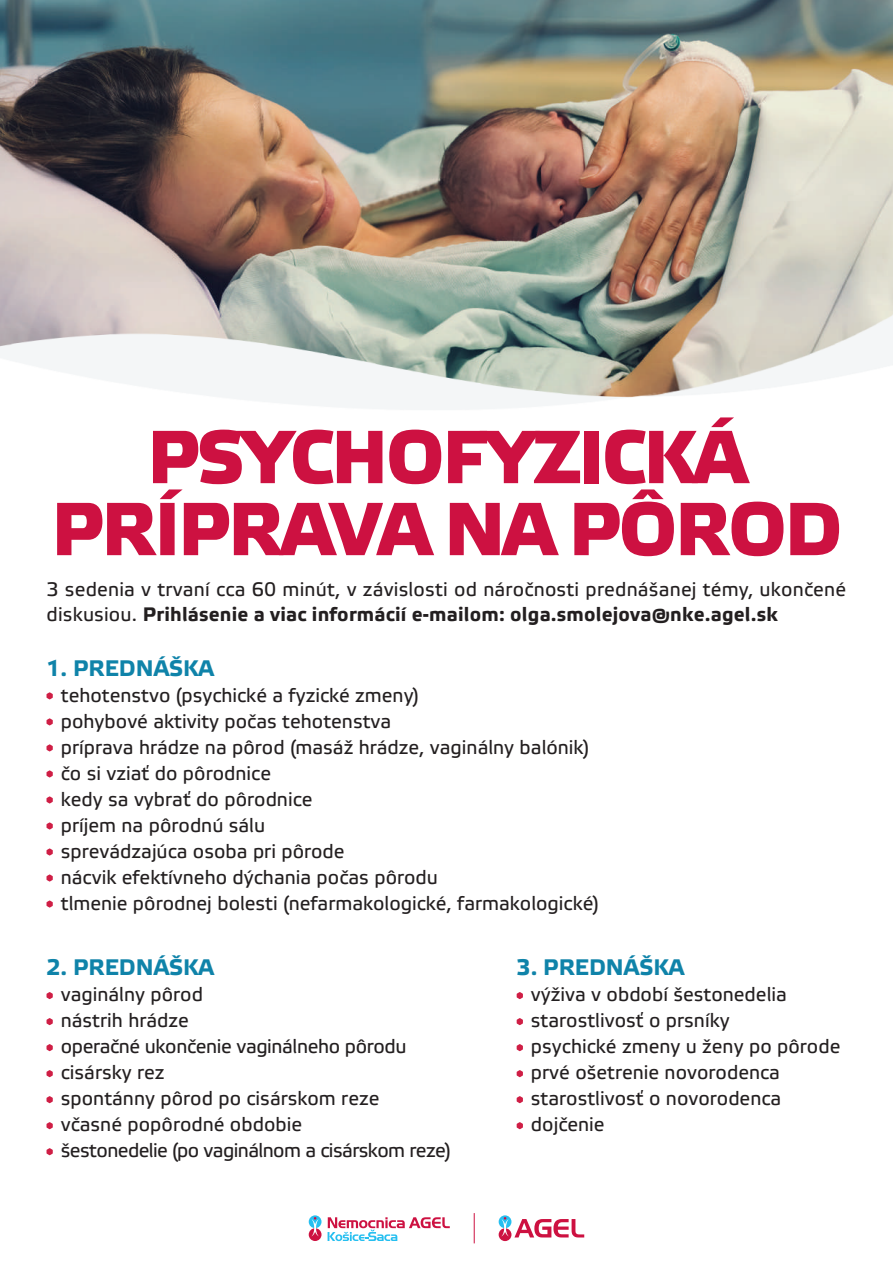
<style>
.page{position:relative;width:893px;height:1263px;background:#fff}
.page>*{position:absolute;margin:0;border:0;box-sizing:border-box;transform-origin:0 0}
.t1{font:700 75px/72px "Elektra Medium Pro";letter-spacing:-.03em;color:#cd1141;text-align:center}
.t2{font:700 22.5px "Elektra Text Pro";color:#0f83a9}
.t3{font:19.5px/25.5px "Elektra Text Pro";color:#231f20}
.t4{font:19.5px "Elektra Text Pro";letter-spacing:-.03em;color:#231f20}
.t5{font:19.5px "Elektra Text Pro";letter-spacing:-.02em;color:#231f20}
.s1{font-weight:700}
</style>
<div class="page">
<img style="left:0;top:0;width:893px;height:297px">
<img style="left:0;top:297px;width:893px;height:113px">
<svg style="left:47px;top:692px;width:6px;height:7px"></svg>
<svg style="left:47px;top:900px;width:6px;height:7px"></svg>
<svg style="left:47px;top:796px;width:6px;height:7px"></svg>
<svg style="left:47px;top:744px;width:6px;height:7px"></svg>
<svg style="left:47px;top:848px;width:6px;height:7px"></svg>
<svg style="left:47px;top:718px;width:6px;height:7px"></svg>
<svg style="left:47px;top:822px;width:6px;height:7px"></svg>
<svg style="left:47px;top:770px;width:6px;height:7px"></svg>
<svg style="left:47px;top:874px;width:6px;height:7px"></svg>
<svg style="left:499px;top:1215px;width:12px;height:13px"></svg>
<div style="left:499px;top:1228px;width:12px;height:13px;background:#cd1141;border-radius:50%"></div>
<svg style="left:501px;top:1217px;width:83px;height:20px"></svg>
<hr style="left:474px;top:1213px;width:1px;height:30px;background:#cd1141">
<svg style="left:328px;top:1217px;width:122px;height:24px"></svg>
<svg style="left:309px;top:1215px;width:12px;height:13px"></svg>
<div style="left:309px;top:1228px;width:12px;height:13px;background:#cd1141;border-radius:50%"></div>
<svg style="left:311px;top:1217px;width:8px;height:19px"></svg>
<svg style="left:47px;top:992px;width:6px;height:7px"></svg>
<svg style="left:47px;top:1096px;width:6px;height:7px"></svg>
<svg style="left:47px;top:1044px;width:6px;height:7px"></svg>
<svg style="left:47px;top:1148px;width:6px;height:7px"></svg>
<svg style="left:47px;top:1018px;width:6px;height:7px"></svg>
<svg style="left:47px;top:1122px;width:6px;height:7px"></svg>
<svg style="left:47px;top:1070px;width:6px;height:7px"></svg>
<svg style="left:517px;top:992px;width:6px;height:7px"></svg>
<svg style="left:517px;top:1096px;width:6px;height:7px"></svg>
<svg style="left:517px;top:1044px;width:6px;height:7px"></svg>
<svg style="left:517px;top:1018px;width:6px;height:7px"></svg>
<svg style="left:517px;top:1122px;width:6px;height:7px"></svg>
<svg style="left:517px;top:1070px;width:6px;height:7px"></svg>
<h1 class="t1" style="left:51px;top:424px;width:792px">PSYCHOFYZICKÁ<br>PRÍPRAVA NA PÔROD</h1>
<p class="t3" style="left:47px;top:577px;width:801px">3 sedenia v trvaní cca 60 minút, v závislosti od náročnosti prednášanej témy, ukončené diskusiou. <span class="s1">Prihlásenie a viac informácií e-mailom: olga.smolejova@nke.agel.sk</span></p>
<p class="t2" style="left:47px;top:655px;width:169px">1. PREDNÁŠKA</p>
<p class="t3" style="left:61px;top:683px;width:360px">tehotenstvo (psychické a fyzické zmeny)</p>
<p class="t3" style="left:61px;top:709px;width:332px">pohybové aktivity počas tehotenstva</p>
<p class="t3" style="left:61px;top:735px;width:530px">príprava hrádze na pôrod (masáž hrádze, vaginálny balónik)</p>
<p class="t3" style="left:61px;top:761px;width:212px">čo si vziať do pôrodnice</p>
<p class="t3" style="left:61px;top:787px;width:253px">kedy sa vybrať do pôrodnice</p>
<p class="t3" style="left:61px;top:813px;width:206px">príjem na pôrodnú sálu</p>
<p class="t3" style="left:61px;top:839px;width:285px">sprevádzajúca osoba pri pôrode</p>
<p class="t3" style="left:61px;top:865px;width:379px">nácvik efektívneho dýchania počas pôrodu</p>
<p class="t3" style="left:61px;top:891px;width:540px">tlmenie pôrodnej bolesti (nefarmakologické, farmakologické)</p>
<p class="t2" style="left:47px;top:955px;width:169px">2. PREDNÁŠKA</p>
<p class="t2" style="left:517px;top:955px;width:169px">3. PREDNÁŠKA</p>
<p class="t3" style="left:61px;top:982px;width:144px">vaginálny pôrod</p>
<p class="t3" style="left:531px;top:982px;width:257px">výživa v období šestonedelia</p>
<p class="t3" style="left:61px;top:1008px;width:130px">nástrih hrádze</p>
<p class="t3" style="left:531px;top:1008px;width:200px">starostlivosť o prsníky</p>
<p class="t5" style="left:61px;top:1036px;width:347px">operačné ukončenie vaginálneho pôrodu</p>
<p class="t3" style="left:531px;top:1035px;width:311px">psychické zmeny u ženy po pôrode</p>
<p class="t3" style="left:61px;top:1061px;width:105px">cisársky rez</p>
<p class="t3" style="left:531px;top:1061px;width:251px">prvé ošetrenie novorodenca</p>
<p class="t3" style="left:61px;top:1087px;width:320px">spontánny pôrod po cisárskom reze</p>
<p class="t3" style="left:531px;top:1087px;width:252px">starostlivosť o novorodenca</p>
<p class="t3" style="left:61px;top:1113px;width:243px">včasné popôrodné obdobie</p>
<p class="t3" style="left:531px;top:1113px;width:75px">dojčenie</p>
<p class="t4" style="left:61px;top:1140px;width:391px">šestonedelie (po vaginálnom a cisárskom reze)</p>
</div>
